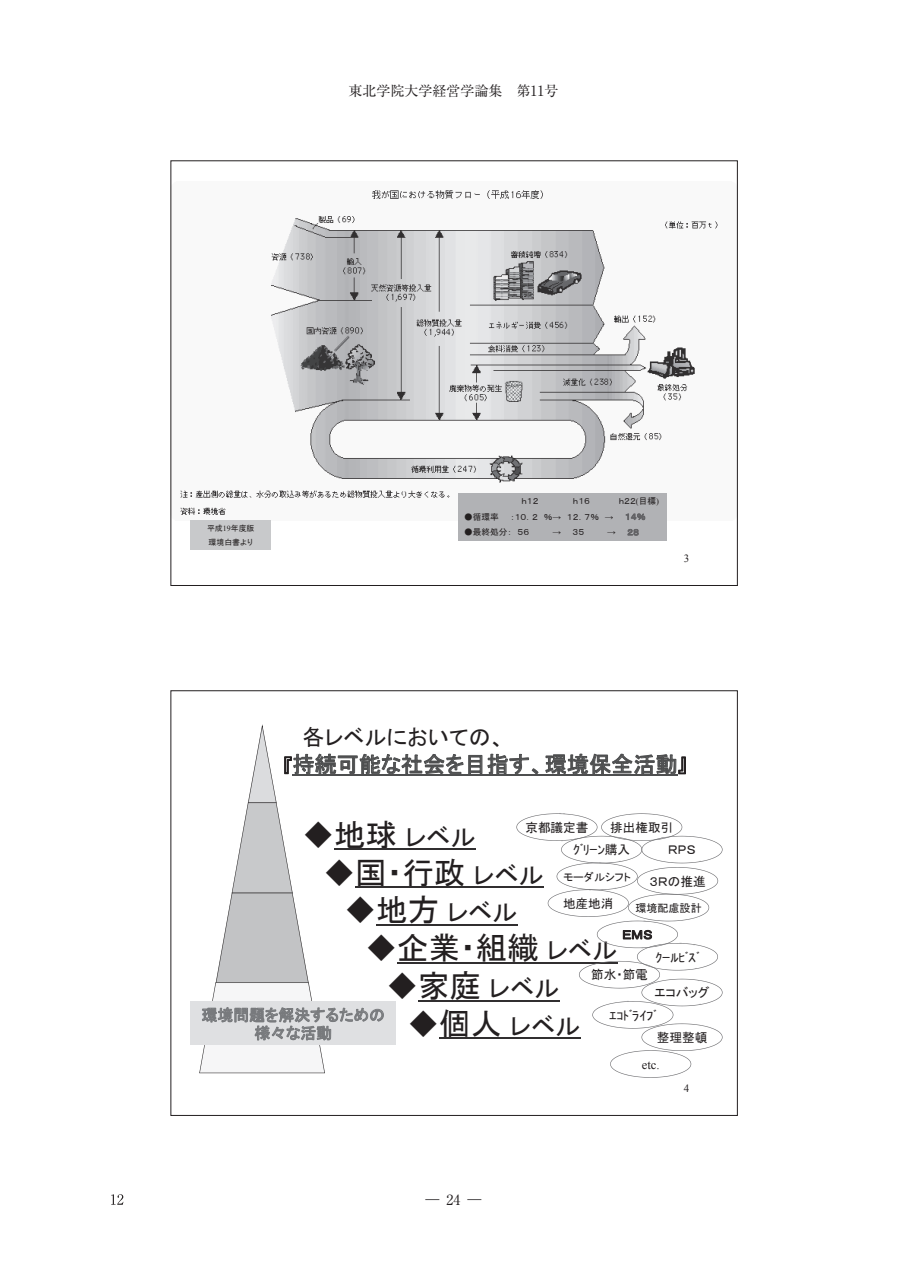
<style>
.page{position:relative;width:907px;height:1280px;background:#fff}
.page>*{position:absolute;margin:0;border:0;box-sizing:border-box;transform-origin:0 0}
.t1{font:31.5px "MS P Gothic";color:#231f20}
.t2{font:22.05px/26.8px "MS P Gothic";letter-spacing:.005em;color:#4e4f50}
.t3{font:15.75px/18px "MS P Gothic";letter-spacing:.005em;color:#787a7d;text-align:center}
.t4{font:14px "Ryumin Pro";color:#231f20}
.t5{font:300 14px "Ryumin Pro";color:#231f20}
.t6{font:12.6px/22.4px "MS P Gothic";color:#231f20}
.t7{font:12.6px "Times New Roman";color:#231f20}
.t8{font:11.03px "MS P Gothic";color:#231f20}
.t9{font:11.03px "Times New Roman";color:#231f20}
.t10{font:8.58px "MS P Gothic";color:#231f20}
.t11{font:7.88px/14.2px "MS P Gothic";color:#231f20}
.s1{font-family:"Times New Roman"}
.s2{color:#231f20}
.s3{font-size:18.9px;color:#231f20}
.s4{font-size:25.2px}
</style>
<div class="page">
<svg style="left:111px;top:1194px;width:12px;height:10px"></svg>
<img style="left:180px;top:190px;width:538px;height:325px">
<div style="left:190px;top:520px;width:81px;height:30px;background:#c8c9cb"></div>
<div style="left:458px;top:493px;width:209px;height:47px;background:#b1b2b5"></div>
<svg style="left:626px;top:513px;width:19px;height:7px"></svg>
<svg style="left:627px;top:529px;width:11px;height:6px"></svg>
<div style="left:190px;top:1001px;width:206px;height:43px;background:#dfe0e2"></div>
<svg style="left:199px;top:724px;width:523px;height:354px"></svg>
<p class="t4" style="left:348px;top:80px;width:211px">東北学院大学経営学論集　第11号</p>
<p class="t11" style="left:207px;top:521px;width:49px">平成<span class="s1">19</span>年度版環境白書より</p>
<p class="t10" style="left:521px;top:496px;width:19px">ｈ１２</p>
<p class="t10" style="left:573px;top:496px;width:19px">ｈ１６</p>
<p class="t10" style="left:618px;top:496px;width:42px">ｈ２２<span class="s1">(</span>目標<span class="s1">)</span></p>
<p class="t10" style="left:464px;top:512px;width:36px">●循環率</p>
<p class="t10" style="left:510px;top:512px;width:104px">：１０．２ ％<span class="s1">→</span> １２．７％ <span class="s1">→</span></p>
<p class="t10" style="left:464px;top:528px;width:67px">●最終処分： ５６</p>
<p class="t10" style="left:552px;top:528px;width:33px"><span class="s1">→</span> ３５</p>
<p class="t9" style="left:684px;top:550px;width:7px">3</p>
<h2 class="t2" style="left:283px;top:724px;width:405px;text-indent:20px"><span class="s2">各レベルにおいての、<br></span><span class="s3">『</span>持続可能な社会を目指す、環境保全活動<span class="s3">』</span></h2>
<h1 class="t1" style="left:302px;top:818px;width:174px">◆地球<span class="s4">レベル</span></h1>
<h1 class="t1" style="left:323px;top:856px;width:222px">◆国・行政<span class="s4">レベル</span></h1>
<h1 class="t1" style="left:344px;top:894px;width:174px">◆地方<span class="s4">レベル</span></h1>
<h1 class="t1" style="left:365px;top:932px;width:253px">◆企業・組織<span class="s4">レベル</span></h1>
<h1 class="t1" style="left:386px;top:969px;width:174px">◆家庭<span class="s4">レベル</span></h1>
<h1 class="t1" style="left:407px;top:1007px;width:174px">◆個人<span class="s4">レベル</span></h1>
<p class="t6" style="left:525px;top:816px;width:65px">京都議定書</p>
<p class="t6" style="left:573px;top:816px;width:101px;text-indent:37px">排出権取引ｸﾞﾘｰﾝ購入</p>
<p class="t6" style="left:668px;top:838px;width:29px">ＲＰＳ</p>
<p class="t8" style="left:563px;top:871px;width:69px">モーダルシフト</p>
<p class="t6" style="left:649px;top:869px;width:58px">３Ｒの推進</p>
<p class="t6" style="left:563px;top:892px;width:52px">地産地消</p>
<p class="t8" style="left:635px;top:902px;width:68px">環境配慮設計</p>
<p class="t6" style="left:655px;top:945px;width:46px">ｸｰﾙﾋﾞｽﾞ</p>
<p class="t6" style="left:622px;top:923px;width:32px">ＥＭＳ</p>
<p class="t6" style="left:591px;top:963px;width:58px">節水・節電</p>
<p class="t6" style="left:609px;top:981px;width:102px;text-indent:45px">エコバッグｴｺﾄﾞﾗｲﾌﾞ</p>
<p class="t6" style="left:656px;top:1026px;width:52px">整理整頓</p>
<p class="t3" style="left:202px;top:1005px;width:185px">環境問題を解決するための様々な活動</p>
<p class="t4" style="left:446px;top:1188px;width:15px">24</p>
<p class="t5" style="left:425px;top:1188px;width:57px">―　　―</p>
<p class="t7" style="left:641px;top:1055px;width:19px">etc.</p>
<p class="t9" style="left:684px;top:1080px;width:7px">4</p>
</div>
